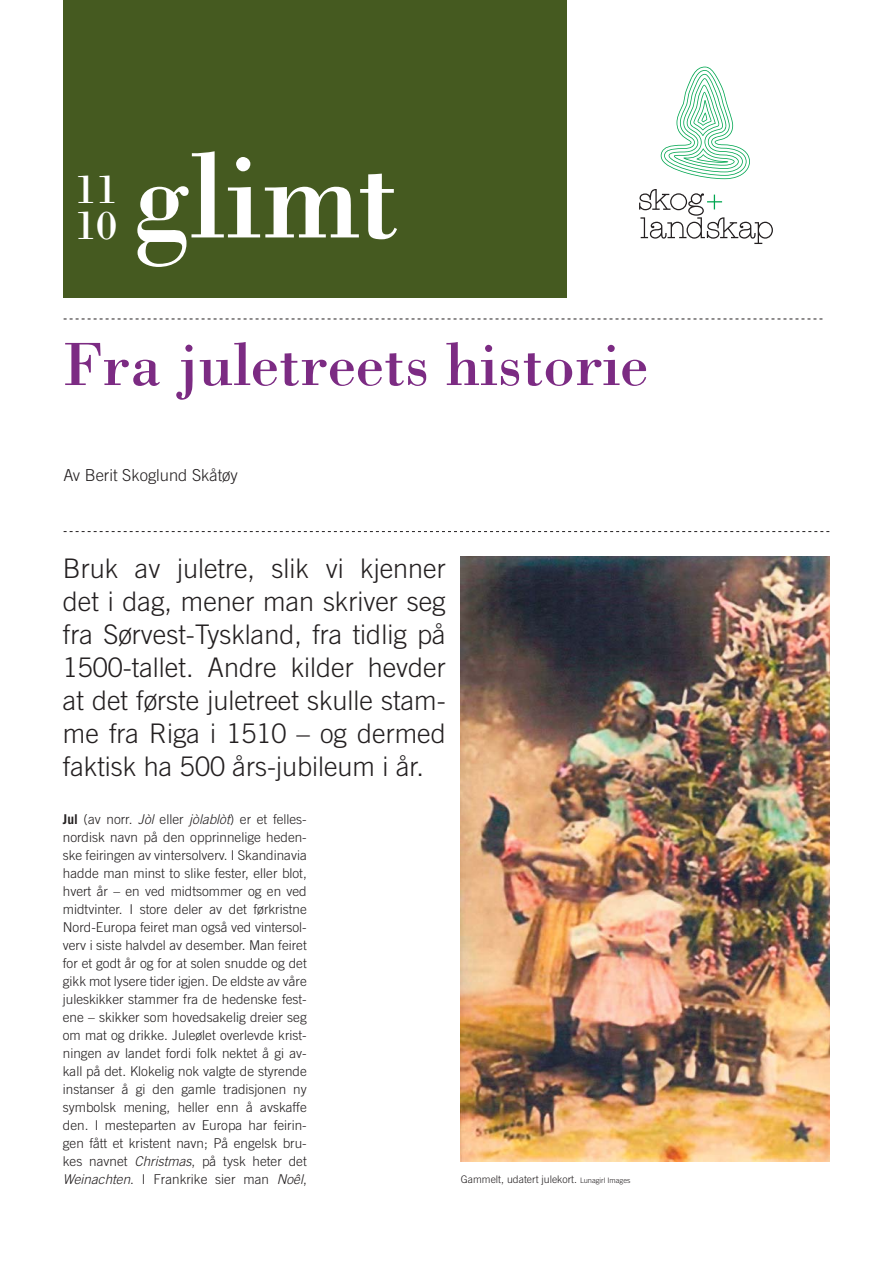
<style>
.page{position:relative;width:893px;height:1263px;background:#fff}
.page>*{position:absolute;margin:0;border:0;box-sizing:border-box;transform-origin:0 0}
.t1{font:126.15px "Bodoni";letter-spacing:.01em;color:#fff}
.t2{font:63px "Bodoni";color:#7c2b83}
.t3{font:42.6px/36.2px "Bodoni";color:#fff}
.t4{font:300 27px/33px "Trade Gothic";color:#231f20;text-align:justify}
.t5{font:300 16.5px "Trade Gothic";color:#231f20}
.t6{font:300 13.5px/18px "Trade Gothic";color:#231f20;text-align:justify}
.t7{font:300 10.5px "Trade Gothic";color:#231f20}
.s1{font-weight:700}
.s2{font-style:italic}
.s3{font-size:7.5px}
</style>
<div class="page">
<svg style="left:64px;top:531px;width:765px;height:1px"></svg>
<svg style="left:64px;top:319px;width:758px;height:1px"></svg>
<div style="left:64px;top:0;width:503px;height:298px;background:#455a20"></div>
<svg style="left:639px;top:189px;width:134px;height:55px"></svg>
<svg style="left:660px;top:67px;width:90px;height:112px"></svg>
<img style="left:461px;top:556px;width:368px;height:606px">
<h3 class="t3" style="left:75px;top:175px;width:44px">11<br>10</h3>
<h1 class="t1" style="left:133px;top:151px;width:267px">glimt</h1>
<h2 class="t2" style="left:64px;top:342px;width:586px">Fra juletreets historie</h2>
<p class="t5" style="left:64px;top:469px;width:176px">Av Berit Skoglund Skåtøy</p>
<h3 class="t4" style="left:63px;top:554px;width:384px">Bruk av juletre, slik vi kjenner det i dag, mener man skriver seg fra Sørvest-Tyskland, fra tidlig på 1500-tallet. Andre kilder hevder at det første juletreet skulle stam&shy;me fra Riga i 1510 – og dermed faktisk ha 500 års-jubileum i år.</h3>
<p class="t6" style="left:63px;top:811px;width:245px"><span class="s1">Jul</span> (av norr. <span class="s2">Jòl</span> eller <span class="s2">jòlablòt</span>) er et felles&shy;nordisk navn på den opprinnelige heden&shy;ske feiringen av vintersolverv. I Skandinavia hadde man minst to slike fester, eller blot, hvert år – en ved midtsommer og en ved midtvinter. I store deler av det førkristne Nord-Europa feiret man også ved vintersol&shy;verv i siste halvdel av desember. Man feiret for et godt år og for at solen snudde og det gikk mot lysere tider igjen. De eldste av våre juleskikker stammer fra de hedenske fest&shy;ene – skikker som hovedsakelig dreier seg om mat og drikke. Juleølet overlevde krist&shy;ningen av landet fordi folk nektet å gi av&shy;kall på det. Klokelig nok valgte de styrende instanser å gi den gamle tradisjonen ny symbolsk mening, heller enn å avskaffe den. I mesteparten av Europa har feirin&shy;gen fått et kristent navn; På engelsk bru&shy;kes navnet <span class="s2">Christmas</span>, på tysk heter det <span class="s2">Weinachten</span>. I Frankrike sier man <span class="s2">Noêl</span>,</p>
<p class="t7" style="left:461px;top:1176px;width:171px">Gammelt, udatert julekort. <span class="s3">Lunagirl Images</span></p>
</div>
